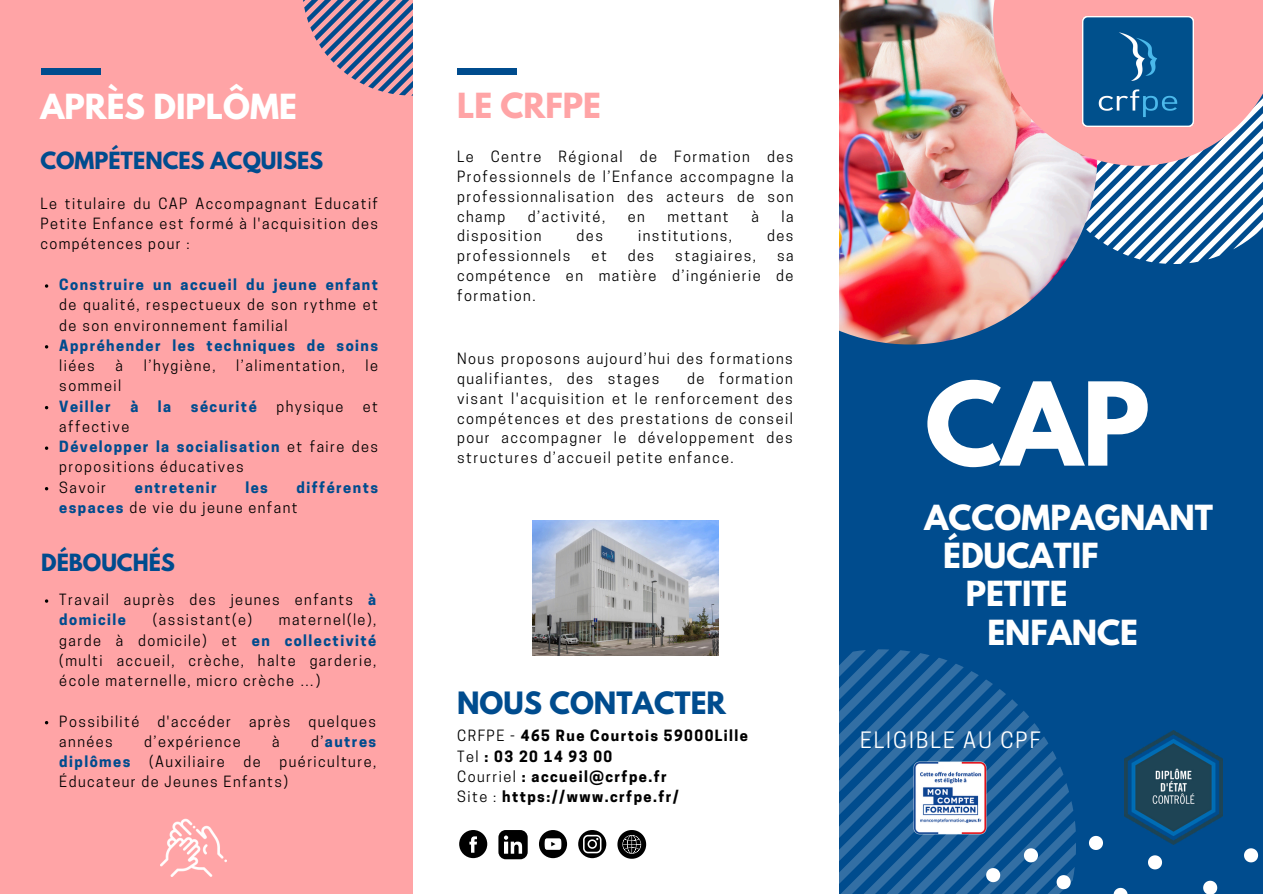
<style>
.page{position:relative;width:1263px;height:894px;background:#fff}
.page>*{position:absolute;margin:0;border:0;box-sizing:border-box;transform-origin:0 0}
.t1{font:700 102.15px "League Spartan";color:#fff}
.t2{font:700 30.6px "League Spartan";color:#fff}
.t3{font:700 30.6px "League Spartan";color:#ffa4a6}
.t4{font:700 27.3px "League Spartan";color:#004c8e}
.t5{font:21.15px "Cooper Hewitt";letter-spacing:.1em;color:#fff}
.t6{font:700 21px "League Spartan";color:#004c8e}
.t7{font:14.55px/20.2px "Cooper Hewitt";letter-spacing:.1em;color:#000;text-align:justify}
.t8{font:700 14.55px/20.2px "Cooper Hewitt";letter-spacing:.1em;color:#000}
.t9{font:700 14.55px/20.2px "Cooper Hewitt";letter-spacing:.1em;color:#004c8e}
.s1{font-weight:700;color:#004c8e}
.s2{font-weight:400;color:#000}
.s3{font-weight:400}
</style>
<div class="page">
<div style="left:0;top:0;width:1263px;height:893px;background:#004c8e"></div>
<svg style="left:1097px;top:165px;width:166px;height:99px"></svg>
<div style="left:0;top:0;width:414px;height:893px;background:#ffa4a6"></div>
<svg style="left:303px;top:0;width:110px;height:96px"></svg>
<img style="left:838px;top:0;width:259px;height:344px">
<div style="left:413px;top:0;width:425px;height:893px;background:#fff"></div>
<svg style="left:993px;top:0;width:270px;height:165px;background:#f3a9ac"></svg>
<svg style="left:688px;top:649px;width:388px;height:244px"></svg>
<svg style="left:1244px;top:848px;width:14px;height:14px"></svg>
<svg style="left:1148px;top:855px;width:14px;height:14px"></svg>
<svg style="left:1057px;top:874px;width:14px;height:14px"></svg>
<svg style="left:986px;top:867px;width:14px;height:14px"></svg>
<svg style="left:1089px;top:835px;width:14px;height:14px"></svg>
<svg style="left:1203px;top:880px;width:14px;height:13px"></svg>
<svg style="left:1024px;top:848px;width:14px;height:14px"></svg>
<svg style="left:1113px;top:887px;width:15px;height:6px"></svg>
<div style="left:41px;top:69px;width:60px;height:5px;background:#004c8e"></div>
<div style="left:457px;top:69px;width:59px;height:5px;background:#004c8e"></div>
<img style="left:160px;top:818px;width:67px;height:58px">
<img style="left:533px;top:520px;width:185px;height:135px">
<img style="left:1124px;top:730px;width:98px;height:114px">
<img style="left:1083px;top:16px;width:110px;height:110px">
<img style="left:912px;top:760px;width:76px;height:75px">
<svg style="left:539px;top:830px;width:28px;height:27px"></svg>
<svg style="left:498px;top:830px;width:30px;height:29px"></svg>
<svg style="left:459px;top:830px;width:28px;height:27px"></svg>
<svg style="left:578px;top:830px;width:28px;height:27px"></svg>
<svg style="left:617px;top:830px;width:29px;height:28px"></svg>
<p class="t2" style="left:40px;top:91px;width:258px">APRÈS DIPLÔME</p>
<p class="t6" style="left:40px;top:150px;width:284px">COMPÉTENCES ACQUISES</p>
<h3 class="t7" style="left:40px;top:195px;width:339px">Le titulaire du CAP Accompagnant Educatif Petite Enfance est formé à l'acquisition des compétences pour :</h3>
<p class="t7" style="left:59px;top:276px;width:320px"><span class="s1">Construire un accueil du jeune enfant </span>de qualité, respectueux de son rythme et de son environnement familial</p>
<p class="t9" style="left:59px;top:337px;width:320px">Appréhender les techniques de soins <span class="s2">liées</span></p>
<p class="t7" style="left:116px;top:357px;width:9px">à</p>
<p class="t7" style="left:144px;top:357px;width:73px">l’hygiène,</p>
<p class="t7" style="left:236px;top:357px;width:110px">l’alimentation,</p>
<p class="t7" style="left:366px;top:357px;width:14px">le</p>
<p class="t7" style="left:59px;top:377px;width:63px">sommeil</p>
<p class="t9" style="left:59px;top:397px;width:53px">Veiller</p>
<p class="t9" style="left:130px;top:397px;width:9px">à</p>
<p class="t9" style="left:158px;top:397px;width:15px">la</p>
<p class="t9" style="left:191px;top:397px;width:67px">sécurité</p>
<p class="t7" style="left:276px;top:397px;width:68px">physique</p>
<p class="t7" style="left:363px;top:397px;width:17px">et</p>
<p class="t7" style="left:59px;top:418px;width:71px">affective</p>
<h1 class="t7" style="left:59px;top:438px;width:320px"><span class="s1">Développer la socialisation</span> et faire des propositions éducatives</h1>
<h4 class="t7" style="left:59px;top:478px;width:48px">Savoir</h4>
<h4 class="t9" style="left:135px;top:478px;width:83px">entretenir</h4>
<h4 class="t9" style="left:245px;top:478px;width:24px">les</h4>
<h4 class="t7" style="left:59px;top:478px;width:320px;text-indent:237px"><span class="s1">différents espaces</span> de vie du jeune enfant</h4>
<p class="t6" style="left:41px;top:552px;width:135px">DÉBOUCHÉS</p>
<h4 class="t7" style="left:59px;top:591px;width:318px">Travail auprès des jeunes enfants <span class="s1">à domicile</span></h4>
<h4 class="t7" style="left:59px;top:611px;width:318px;text-indent:220px">maternel(le), garde à domicile) et <span class="s1">en collectivité </span>(multi accueil, crèche, halte garderie, école maternelle, micro crèche …)</h4>
<p class="t7" style="left:59px;top:712px;width:318px">Possibilité d'accéder après quelques années</p>
<h4 class="t7" style="left:153px;top:611px;width:101px">(assistant(e)</h4>
<p class="t7" style="left:144px;top:732px;width:98px">d’expérience</p>
<p class="t7" style="left:272px;top:732px;width:9px">à</p>
<p class="t9" style="left:311px;top:732px;width:67px"><span class="s2">d’</span>autres</p>
<p class="t9" style="left:59px;top:753px;width:73px">diplômes</p>
<p class="t7" style="left:149px;top:753px;width:77px">(Auxiliaire</p>
<p class="t7" style="left:244px;top:753px;width:19px">de</p>
<p class="t7" style="left:59px;top:753px;width:318px;text-indent:220px">puériculture,<br>Éducateur de Jeunes Enfants)</p>
<h3 class="t3" style="left:457px;top:90px;width:146px">LE CRFPE</h3>
<p class="t7" style="left:457px;top:148px;width:338px;line-height:19.8px">Le Centre Régional de Formation des Professionnels de l’Enfance accompagne la professionnalisation des acteurs de son champ</p>
<p class="t7" style="left:528px;top:208px;width:79px">d’activité,</p>
<p class="t7" style="left:628px;top:208px;width:19px">en</p>
<p class="t7" style="left:668px;top:208px;width:63px">mettant</p>
<p class="t7" style="left:751px;top:208px;width:9px">à</p>
<p class="t7" style="left:781px;top:208px;width:14px">la</p>
<p class="t7" style="left:457px;top:227px;width:86px">disposition</p>
<p class="t7" style="left:577px;top:227px;width:28px">des</p>
<p class="t7" style="left:638px;top:227px;width:95px">institutions,</p>
<p class="t7" style="left:767px;top:227px;width:28px">des</p>
<p class="t7" style="left:457px;top:247px;width:115px">professionnels</p>
<p class="t7" style="left:592px;top:247px;width:17px">et</p>
<p class="t7" style="left:628px;top:247px;width:28px">des</p>
<p class="t7" style="left:675px;top:247px;width:82px">stagiaires,</p>
<p class="t7" style="left:457px;top:248px;width:338px;line-height:19.8px;text-indent:320px">sa compétence en matière d’ingénierie de formation.</p>
<p class="t7" style="left:457px;top:350px;width:337px;line-height:19.8px">Nous proposons aujourd’hui des formations qualifiantes, des stages</p>
<p class="t7" style="left:457px;top:370px;width:337px;line-height:19.8px;text-indent:230px">de formation visant l'acquisition et le renforcement des compétences et des prestations de conseil pour accompagner le développement des structures d’accueil petite enfance.</p>
<p class="t4" style="left:457px;top:689px;width:271px">NOUS CONTACTER</p>
<p class="t8" style="left:457px;top:727px;width:292px"><span class="s3">CRFPE -</span> 465 Rue Courtois 59000Lille<br><span class="s3">Tel</span> : 03 20 14 93 00<br><span class="s3">Courriel</span> : accueil@crfpe.fr<br><span class="s3">Site :</span> https://www.crfpe.fr/</p>
<h2 class="t1" style="left:925px;top:373px;width:226px">CAP</h2>
<h2 class="t2" style="left:924px;top:502px;width:290px">ACCOMPAGNANT</h2>
<h2 class="t2" style="left:943px;top:540px;width:157px">ÉDUCATIF</h2>
<h2 class="t2" style="left:966px;top:578px;width:103px">PETITE</h2>
<h2 class="t2" style="left:987px;top:617px;width:152px">ENFANCE</h2>
<p class="t5" style="left:860px;top:732px;width:182px">ELIGIBLE AU CPF</p>
</div>
